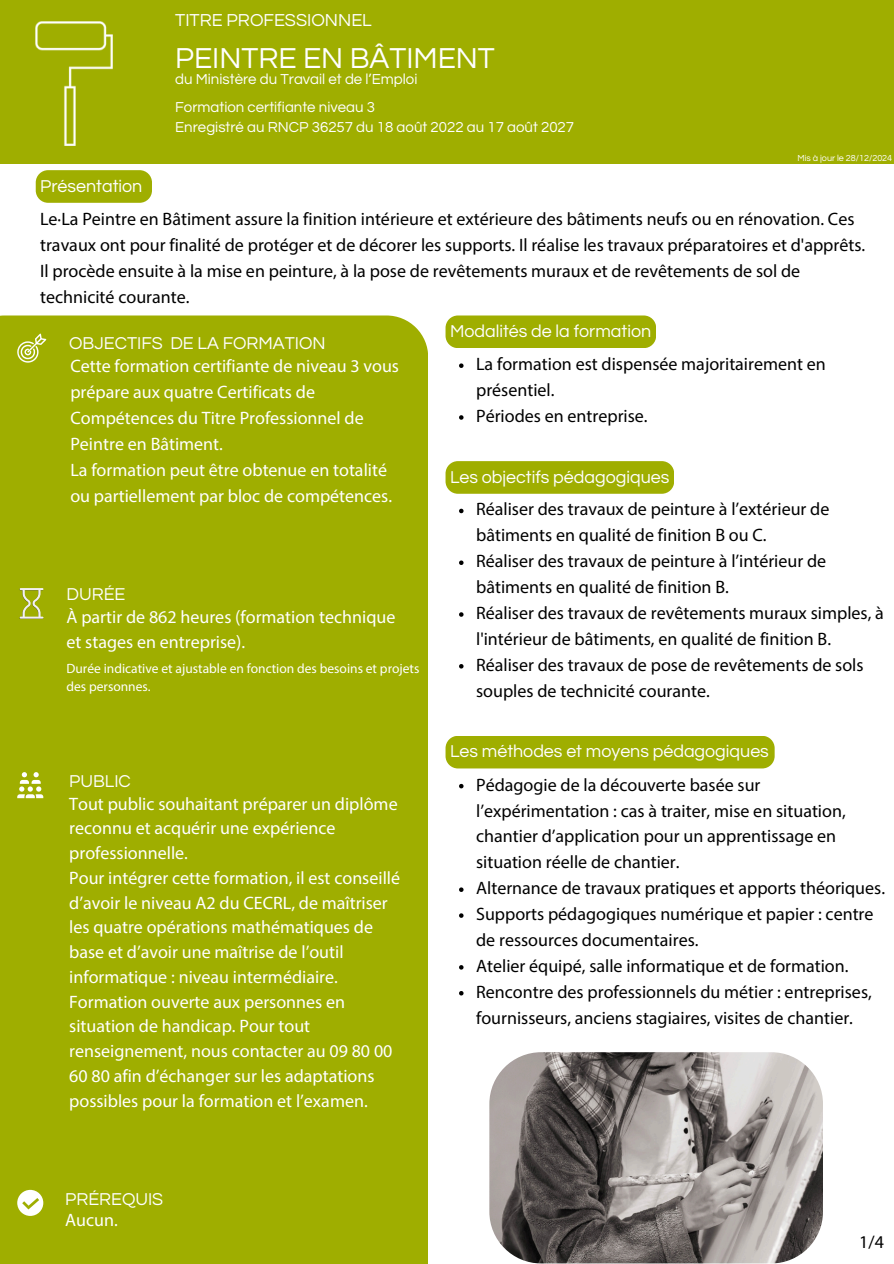
<style>
.page{position:relative;width:894px;height:1264px;background:#fff}
.page>*{position:absolute;margin:0;border:0;box-sizing:border-box;transform-origin:0 0}
.t1{font:30px "Questrial";color:#fff}
.t2{font:18px/25.8px "Myriad Bengali";color:#000}
.t3{font:18px/24.8px "Myriad Bengali";color:#fff}
.t4{font:18px "Questrial";color:#fff}
.t5{font:17.85px "Questrial";color:#fff}
.t6{font:15px/20.2px "Questrial";color:#fff}
.t7{font:13.5px/18px "Myriad Bengali";color:#fff}
.t8{font:9px "Questrial";color:#fffffe}
</style>
<div class="page">
<div style="left:0;top:0;width:893px;height:163px;background:#9fae00"></div>
<div style="left:0;top:315px;width:428px;height:948px;background:#9fae00"></div>
<svg style="left:17px;top:333px;width:29px;height:29px"></svg>
<svg style="left:17px;top:1189px;width:26px;height:26px"></svg>
<div style="left:36px;top:170px;width:116px;height:33px;background:#9fae00;border-radius:12px"></div>
<svg style="left:459px;top:363px;width:4px;height:5px"></svg>
<svg style="left:459px;top:415px;width:4px;height:5px"></svg>
<div style="left:445px;top:315px;width:211px;height:33px;background:#9fae00;border-radius:12px"></div>
<svg style="left:459px;top:508px;width:4px;height:5px"></svg>
<svg style="left:459px;top:560px;width:4px;height:5px"></svg>
<svg style="left:459px;top:612px;width:4px;height:4px"></svg>
<svg style="left:459px;top:664px;width:4px;height:4px"></svg>
<div style="left:445px;top:461px;width:229px;height:33px;background:#9fae00;border-radius:12px"></div>
<svg style="left:459px;top:784px;width:4px;height:4px"></svg>
<svg style="left:459px;top:887px;width:4px;height:5px"></svg>
<svg style="left:459px;top:913px;width:4px;height:4px"></svg>
<svg style="left:459px;top:965px;width:4px;height:4px"></svg>
<svg style="left:459px;top:991px;width:4px;height:4px"></svg>
<div style="left:445px;top:735px;width:329px;height:33px;background:#9fae00;border-radius:12px"></div>
<img style="left:17px;top:585px;width:28px;height:36px">
<img style="left:36px;top:22px;width:76px;height:124px">
<img style="left:489px;top:1052px;width:333px;height:211px;border-radius:52px">
<svg style="left:17px;top:772px;width:26px;height:26px"></svg>
<h2 class="t5" style="left:40px;top:177px;width:104px">Présentation</h2>
<h2 class="t4" style="left:175px;top:12px;width:198px">TITRE PROFESSIONNEL</h2>
<p class="t1" style="left:175px;top:43px;width:321px">PEINTRE EN BÂTIMENT</p>
<p class="t6" style="left:175px;top:70px;width:244px">du Ministère du Travail et de l’Emploi</p>
<p class="t6" style="left:175px;top:97px;width:400px">Formation certifiante niveau 3<br>Enregistré au RNCP 36257 du 18 août 2022 au 17 août 2027</p>
<p class="t8" style="left:797px;top:153px;width:96px">Mis à jour le 28/12/2024</p>
<p class="t2" style="left:40px;top:207px;width:826px">Le·La Peintre en Bâtiment assure la finition intérieure et extérieure des bâtiments neufs ou en rénovation. Ces travaux ont pour finalité de protéger et de décorer les supports. Il réalise les travaux préparatoires et d'apprêts.<br>Il procède ensuite à la mise en peinture, à la pose de revêtements muraux et de revêtements de sol de technicité courante.</p>
<p class="t5" style="left:69px;top:334px;width:258px">OBJECTIFS DE LA FORMATION</p>
<h1 class="t3" style="left:70px;top:355px;width:330px;line-height:25.8px">Cette formation certifiante de niveau 3 vous prépare aux quatre Certificats de Compétences du Titre Professionnel de Peintre en Bâtiment.<br>La formation peut être obtenue en totalité ou partiellement par bloc de compétences.</h1>
<h2 class="t5" style="left:66px;top:586px;width:60px">DURÉE</h2>
<p class="t3" style="left:66px;top:606px;width:330px">À partir de 862 heures (formation technique et stages en entreprise).</p>
<p class="t7" style="left:66px;top:660px;width:354px">Durée indicative et ajustable en fonction des besoins et projets des personnes.</p>
<p class="t5" style="left:69px;top:772px;width:63px">PUBLIC</p>
<p class="t3" style="left:69px;top:792px;width:332px">Tout public souhaitant préparer un diplôme reconnu et acquérir une expérience professionnelle.<br>Pour intégrer cette formation, il est conseillé d’avoir le niveau A2 du CECRL, de maîtriser les quatre opérations mathématiques de base et d’avoir une maîtrise de l’outil informatique : niveau intermédiaire.<br>Formation ouverte aux personnes en situation de handicap. Pour tout renseignement, nous contacter au 09 80 00<br>60 80 afin d’échanger sur les adaptations possibles pour la formation et l’examen.</p>
<h3 class="t5" style="left:65px;top:1190px;width:100px">PRÉREQUIS</h3>
<h3 class="t3" style="left:65px;top:1209px;width:54px">Aucun.</h3>
<h1 class="t5" style="left:450px;top:322px;width:203px">Modalités de la formation</h1>
<h2 class="t2" style="left:476px;top:353px;width:351px">La formation est dispensée majoritairement en présentiel.</h2>
<p class="t2" style="left:476px;top:404px;width:173px">Périodes en entreprise.</p>
<h4 class="t5" style="left:450px;top:468px;width:221px">Les objectifs pédagogiques</h4>
<h2 class="t2" style="left:476px;top:498px;width:355px">Réaliser des travaux de peinture à l’extérieur de bâtiments en qualité de finition B ou C.</h2>
<p class="t2" style="left:476px;top:550px;width:351px">Réaliser des travaux de peinture à l’intérieur de bâtiments en qualité de finition B.</p>
<h1 class="t2" style="left:476px;top:601px;width:409px">Réaliser des travaux de revêtements muraux simples, à l'intérieur de bâtiments, en qualité de finition B.</h1>
<h2 class="t2" style="left:476px;top:653px;width:389px">Réaliser des travaux de pose de revêtements de sols souples de technicité courante.</h2>
<h2 class="t5" style="left:450px;top:742px;width:320px">Les méthodes et moyens pédagogiques</h2>
<p class="t2" style="left:476px;top:773px;width:371px">Pédagogie de la découverte basée sur l’expérimentation : cas à traiter, mise en situation, chantier d’application pour un apprentissage en situation réelle de chantier.</p>
<h1 class="t2" style="left:476px;top:876px;width:410px">Alternance de travaux pratiques et apports théoriques.</h1>
<h2 class="t2" style="left:476px;top:902px;width:399px">Supports pédagogiques numérique et papier : centre de ressources documentaires.</h2>
<p class="t2" style="left:476px;top:954px;width:374px">Atelier équipé, salle informatique et de formation.</p>
<h1 class="t2" style="left:476px;top:980px;width:397px">Rencontre des professionnels du métier : entreprises, fournisseurs, anciens stagiaires, visites de chantier.</h1>
<h2 class="t2" style="left:859px;top:1230px;width:26px">1/4</h2>
</div>
